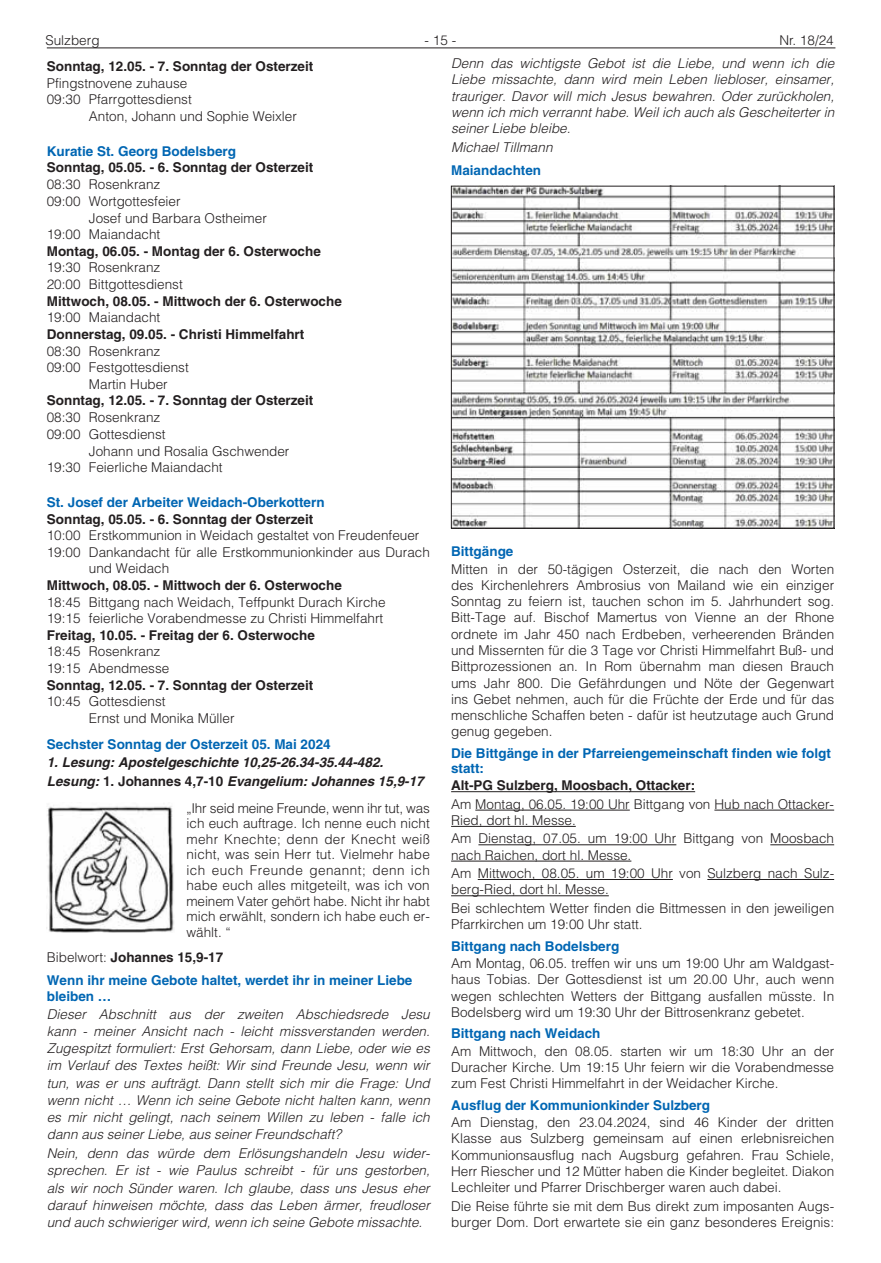
<style>
.page{position:relative;width:881px;height:1263px;background:#fff}
.page>*{position:absolute;margin:0;border:0;box-sizing:border-box;transform-origin:0 0}
.t1{font:300 13.5px/16.4px "Helvetica LT";color:#231f20}
.t2{font:italic 300 13.5px/17.1px "Helvetica LT";color:#231f20;text-align:justify}
.t3{font:700 13.5px "Helvetica LT";color:#231f20}
.t4{font:700 13.5px/15.1px "Helvetica LT";color:#0166b3}
.t5{font:italic 700 13.5px/19.2px "Helvetica LT";color:#231f20}
.s1{font-style:normal}
.s2{font-weight:300;color:#231f20}
.s3{color:#231f20}
</style>
<div class="page">
<hr style="left:47px;top:48px;width:788px;height:1px;background:#231f20">
<hr style="left:451px;top:791px;width:244px;height:1px;background:#231f20">
<hr style="left:475px;top:810px;width:154px;height:1px;background:#231f20">
<hr style="left:714px;top:810px;width:119px;height:1px;background:#231f20">
<hr style="left:451px;top:826px;width:124px;height:1px;background:#231f20">
<hr style="left:478px;top:844px;width:198px;height:1px;background:#231f20">
<hr style="left:770px;top:844px;width:63px;height:1px;background:#231f20">
<hr style="left:451px;top:861px;width:180px;height:1px;background:#231f20">
<hr style="left:477px;top:879px;width:195px;height:1px;background:#231f20">
<hr style="left:707px;top:879px;width:126px;height:1px;background:#231f20">
<hr style="left:451px;top:895px;width:157px;height:1px;background:#231f20">
<img style="left:453px;top:188px;width:378px;height:338px">
<img style="left:47px;top:805px;width:127px;height:127px">
<p class="t1" style="left:45px;top:32px;width:56px">Sulzberg</p>
<p class="t1" style="left:424px;top:32px;width:33px">- 15 -</p>
<p class="t1" style="left:779px;top:32px;width:56px">Nr. 18/24</p>
<p class="t2" style="left:451px;top:55px;width:384px;line-height:16.4px">Denn das wichtigste Gebot ist die Liebe, und wenn ich die Liebe missachte, dann wird mein Leben liebloser, einsamer, trauriger. Davor will mich Jesus bewahren. Oder zurückholen, wenn ich mich verrannt habe. Weil ich auch als Gescheiterter in seiner Liebe bleibe.</p>
<p class="t2" style="left:451px;top:138px;width:103px">Michael Tillmann</p>
<p class="t4" style="left:451px;top:163px;width:92px">Maiandachten</p>
<p class="t3" style="left:47px;top:58px;width:268px">Sonntag, 12.05. - 7. Sonntag der Osterzeit</p>
<p class="t1" style="left:47px;top:74px;width:142px">Pfingstnovene zuhause</p>
<p class="t1" style="left:47px;top:91px;width:146px">09:30 Pfarrgottesdienst</p>
<p class="t1" style="left:89px;top:108px;width:209px">Anton, Johann und Sophie Weixler</p>
<p class="t4" style="left:47px;top:143px;width:191px">Kuratie St. Georg Bodelsberg</p>
<p class="t3" style="left:47px;top:159px;width:268px">Sonntag, 05.05. - 6. Sonntag der Osterzeit</p>
<p class="t1" style="left:47px;top:176px;width:115px">08:30 Rosenkranz</p>
<p class="t1" style="left:47px;top:193px;width:135px">09:00 Wortgottesfeier</p>
<p class="t1" style="left:89px;top:209px;width:179px">Josef und Barbara Ostheimer</p>
<p class="t1" style="left:47px;top:226px;width:115px">19:00 Maiandacht</p>
<p class="t3" style="left:47px;top:243px;width:275px">Montag, 06.05. - Montag der 6. Osterwoche</p>
<p class="t1" style="left:47px;top:259px;width:137px;line-height:16.8px">19:30 Rosenkranz<br>20:00 Bittgottesdienst</p>
<p class="t3" style="left:47px;top:293px;width:296px">Mittwoch, 08.05. - Mittwoch der 6. Osterwoche</p>
<p class="t1" style="left:47px;top:309px;width:115px">19:00 Maiandacht</p>
<p class="t3" style="left:47px;top:326px;width:259px">Donnerstag, 09.05. - Christi Himmelfahrt</p>
<p class="t1" style="left:47px;top:342px;width:115px">08:30 Rosenkranz</p>
<p class="t1" style="left:47px;top:359px;width:143px">09:00 Festgottesdienst</p>
<p class="t1" style="left:89px;top:376px;width:80px">Martin Huber</p>
<p class="t3" style="left:47px;top:392px;width:268px">Sonntag, 12.05. - 7. Sonntag der Osterzeit</p>
<p class="t1" style="left:47px;top:409px;width:115px">08:30 Rosenkranz</p>
<p class="t1" style="left:47px;top:426px;width:120px">09:00 Gottesdienst</p>
<p class="t1" style="left:89px;top:443px;width:202px">Johann und Rosalia Gschwender</p>
<p class="t1" style="left:47px;top:459px;width:177px">19:30 Feierliche Maiandacht</p>
<p class="t4" style="left:47px;top:495px;width:279px">St. Josef der Arbeiter Weidach-Oberkottern</p>
<p class="t3" style="left:47px;top:511px;width:268px">Sonntag, 05.05. - 6. Sonntag der Osterzeit</p>
<p class="t1" style="left:47px;top:527px;width:374px">10:00 Erstkommunion in Weidach gestaltet von Freudenfeuer</p>
<p class="t1" style="left:47px;top:544px;width:384px">19:00 Dankandacht für alle Erstkommunionkinder aus Durach</p>
<p class="t1" style="left:89px;top:560px;width:82px">und Weidach</p>
<p class="t3" style="left:47px;top:577px;width:296px">Mittwoch, 08.05. - Mittwoch der 6. Osterwoche</p>
<p class="t1" style="left:47px;top:593px;width:340px;line-height:16.8px">18:45 Bittgang nach Weidach, Teffpunkt Durach Kirche<br>19:15 feierliche Vorabendmesse zu Christi Himmelfahrt</p>
<p class="t3" style="left:47px;top:627px;width:269px">Freitag, 10.05. - Freitag der 6. Osterwoche</p>
<p class="t1" style="left:47px;top:643px;width:124px;line-height:16.8px">18:45 Rosenkranz<br>19:15 Abendmesse</p>
<p class="t3" style="left:47px;top:677px;width:268px">Sonntag, 12.05. - 7. Sonntag der Osterzeit</p>
<p class="t1" style="left:89px;top:693px;width:147px;line-height:16.8px;text-indent:-42px">10:45 Gottesdienst<br>Ernst und Monika Müller</p>
<p class="t4" style="left:47px;top:736px;width:285px">Sechster Sonntag der Osterzeit 05. Mai 2024</p>
<p class="t5" style="left:47px;top:752px;width:378px">1. Lesung: Apostelgeschichte 10,25-26.34-35.44-482.<br>Lesung: <span class="s1">1. Johannes 4,7-10</span> Evangelium: Johannes 15,9-17</p>
<p class="t1" style="left:186px;top:800px;width:245px;line-height:15.5px;text-align:justify">„Ihr seid meine Freunde, wenn ihr tut, was ich euch auftrage. Ich nenne euch nicht mehr Knechte; denn der Knecht weiß nicht, was sein Herr tut. Vielmehr habe ich euch Freunde genannt; denn ich habe euch alles mitgeteilt, was ich von meinem Vater gehört habe. Nicht ihr habt mich erwählt, sondern ich habe euch er&shy;wählt. “</p>
<p class="t4" style="left:47px;top:946px;width:367px;line-height:22.4px"><span class="s2">Bibelwort:</span> <span class="s3">Johannes 15,9-17<br></span>Wenn ihr meine Gebote haltet, werdet ihr in meiner Liebe</p>
<p class="t4" style="left:47px;top:988px;width:66px">bleiben …</p>
<p class="t2" style="left:47px;top:1005px;width:384px">Dieser Abschnitt aus der zweiten Abschiedsrede Jesu kann - meiner Ansicht nach - leicht missverstanden werden.<br>Zugespitzt formuliert: Erst Gehorsam, dann Liebe, oder wie es im Verlauf des Textes heißt: Wir sind Freunde Jesu, wenn wir tun, was er uns aufträgt. Dann stellt sich mir die Frage: Und wenn nicht … Wenn ich seine Gebote nicht halten kann, wenn es mir nicht gelingt, nach seinem Willen zu leben - falle ich dann aus seiner Liebe, aus seiner Freundschaft?</p>
<p class="t2" style="left:47px;top:1145px;width:384px">Nein, denn das würde dem Erlösungshandeln Jesu wider&shy;sprechen. Er ist - wie Paulus schreibt - für uns gestorben, als wir noch Sünder waren. Ich glaube, dass uns Jesus eher darauf hinweisen möchte, dass das Leben ärmer, freudloser und auch schwieriger wird, wenn ich seine Gebote missachte.</p>
<p class="t4" style="left:451px;top:544px;width:64px">Bittgänge</p>
<p class="t1" style="left:451px;top:560px;width:384px;text-align:justify">Mitten in der 50-tägigen Osterzeit, die nach den Worten des Kirchenlehrers Ambrosius von Mailand wie ein einziger Sonntag zu feiern ist, tauchen schon im 5. Jahrhundert sog.<br>Bitt-Tage auf. Bischof Mamertus von Vienne an der Rhone ordnete im Jahr 450 nach Erdbeben, verheerenden Bränden und Missernten für die 3 Tage vor Christi Himmelfahrt Buß- und Bittprozessionen an. In Rom übernahm man diesen Brauch ums Jahr 800. Die Gefährdungen und Nöte der Gegenwart ins Gebet nehmen, auch für die Früchte der Erde und für das menschliche Schaffen beten - dafür ist heutzutage auch Grund genug gegeben.</p>
<p class="t4" style="left:451px;top:745px;width:381px">Die Bittgänge in der Pfarreiengemeinschaft finden wie folgt statt:</p>
<p class="t3" style="left:451px;top:777px;width:245px">Alt-PG Sulzberg, Moosbach, Ottacker:</p>
<p class="t1" style="left:451px;top:796px;width:384px">Am Montag, 06.05. 19:00 Uhr Bittgang von Hub nach Ottacker-<br>Ried, dort hl. Messe.</p>
<p class="t1" style="left:451px;top:830px;width:384px">Am Dienstag, 07.05. um 19:00 Uhr Bittgang von Moosbach nach Raichen, dort hl. Messe.</p>
<p class="t1" style="left:451px;top:865px;width:384px">Am Mittwoch, 08.05. um 19:00 Uhr von Sulzberg nach Sulz&shy;berg-Ried, dort hl. Messe.</p>
<p class="t1" style="left:451px;top:900px;width:384px">Bei schlechtem Wetter finden die Bittmessen in den jeweiligen<br>Pfarrkirchen um 19:00 Uhr statt.</p>
<p class="t4" style="left:451px;top:938px;width:170px">Bittgang nach Bodelsberg</p>
<p class="t1" style="left:451px;top:955px;width:384px;text-align:justify">Am Montag, 06.05. treffen wir uns um 19:00 Uhr am Waldgast&shy;haus Tobias. Der Gottesdienst ist um 20.00 Uhr, auch wenn wegen schlechten Wetters der Bittgang ausfallen müsste. In Bodelsberg wird um 19:30 Uhr der Bittrosenkranz gebetet.</p>
<p class="t4" style="left:451px;top:1026px;width:151px">Bittgang nach Weidach</p>
<p class="t1" style="left:451px;top:1042px;width:384px;text-align:justify">Am Mittwoch, den 08.05. starten wir um 18:30 Uhr an der Duracher Kirche. Um 19:15 Uhr feiern wir die Vorabendmesse zum Fest Christi Himmelfahrt in der Weidacher Kirche.</p>
<p class="t4" style="left:451px;top:1097px;width:260px">Ausflug der Kommunionkinder Sulzberg</p>
<p class="t1" style="left:451px;top:1114px;width:384px;text-align:justify">Am Dienstag, den 23.04.2024, sind 46 Kinder der dritten Klasse aus Sulzberg gemeinsam auf einen erlebnisreichen Kommunionsausflug nach Augsburg gefahren. Frau Schiele, Herr Riescher und 12 Mütter haben die Kinder begleitet. Diakon Lechleiter und Pfarrer Drischberger waren auch dabei.</p>
<p class="t1" style="left:451px;top:1197px;width:384px">Die Reise führte sie mit dem Bus direkt zum imposanten Augs&shy;burger Dom. Dort erwartete sie ein ganz besonderes Ereignis:</p>
</div>
